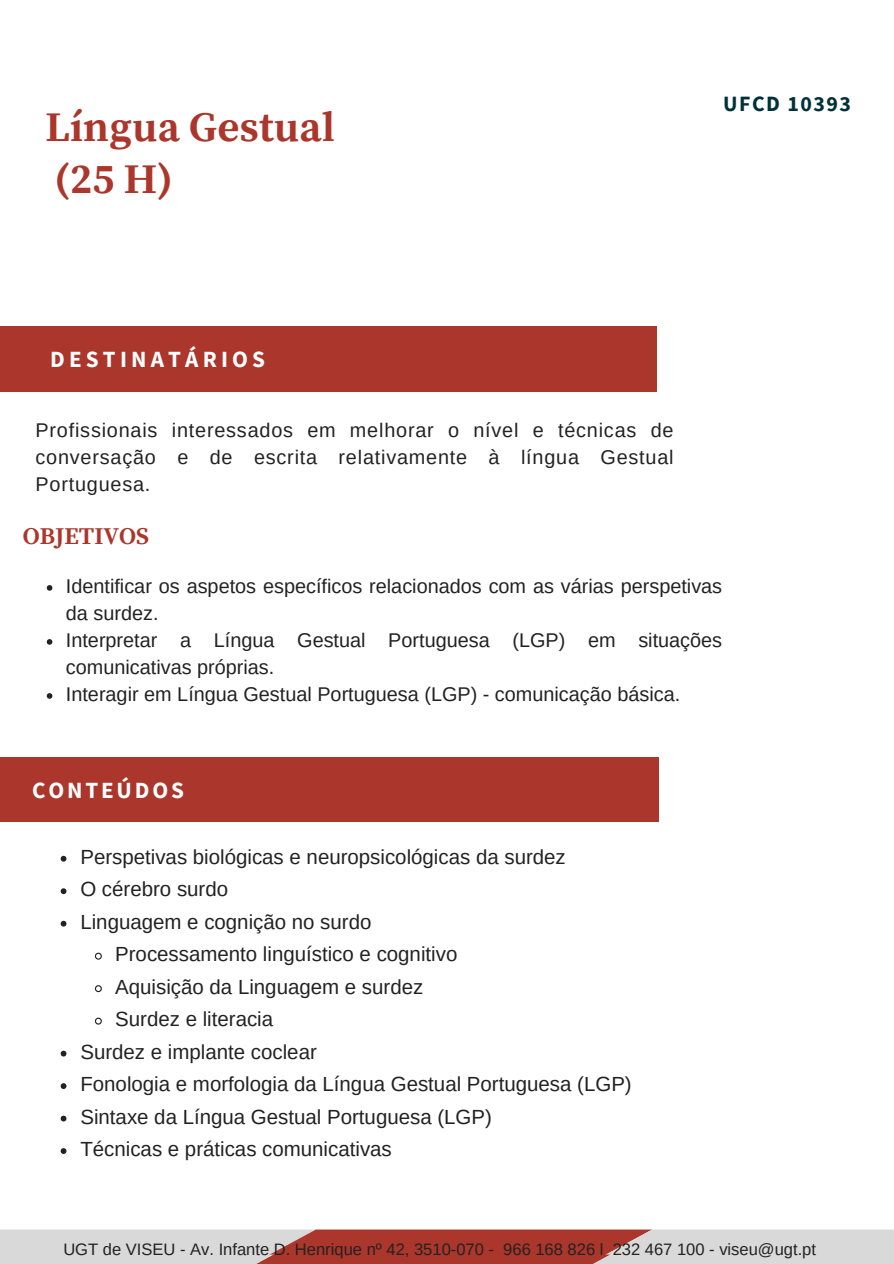
<style>
.page{position:relative;width:894px;height:1264px;background:#fff}
.page>*{position:absolute;margin:0;border:0;box-sizing:border-box;transform-origin:0 0}
.t1{font:700 42px/51.8px "Source Serif Pro";color:#ab362b}
.t2{font:700 24px "Source Serif Pro";color:#ab362b}
.t3{font:700 23.1px "Source Sans Pro";letter-spacing:.18em;color:#fff}
.t4{font:700 23.1px "Source Sans Pro";letter-spacing:.12em;color:#fff}
.t5{font:700 21.75px "Source Sans Pro";letter-spacing:.07em;color:#003138}
.t6{font:20.4px "Arimo";color:#222}
.t7{font:19.8px/27px "Arimo";color:#222}
.t8{font:16.5px "Arimo";color:#222}
</style>
<div class="page">
<div style="left:0;top:1229px;width:316px;height:34px;background:#d9d9d9"></div>
<svg style="left:241px;top:1229px;width:336px;height:25px;background:#b3534a"></svg>
<svg style="left:577px;top:1229px;width:316px;height:25px;background:#d2bfbd"></svg>
<div style="left:0;top:327px;width:656px;height:64px;background:#ab362b"></div>
<div style="left:0;top:757px;width:658px;height:64px;background:#ab362b"></div>
<div style="left:258px;top:1254px;width:278px;height:9px;background:#ab362b"></div>
<svg style="left:536px;top:1254px;width:357px;height:9px;background:#d0bab8"></svg>
<svg style="left:47px;top:585px;width:5px;height:5px"></svg>
<svg style="left:47px;top:639px;width:5px;height:5px"></svg>
<svg style="left:47px;top:693px;width:5px;height:5px"></svg>
<svg style="left:61px;top:855px;width:5px;height:6px"></svg>
<svg style="left:61px;top:888px;width:5px;height:6px"></svg>
<svg style="left:61px;top:920px;width:5px;height:6px"></svg>
<svg style="left:94px;top:952px;width:8px;height:8px"></svg>
<svg style="left:94px;top:985px;width:8px;height:8px"></svg>
<svg style="left:94px;top:1017px;width:8px;height:8px"></svg>
<svg style="left:61px;top:1050px;width:5px;height:6px"></svg>
<svg style="left:61px;top:1083px;width:5px;height:5px"></svg>
<svg style="left:61px;top:1115px;width:5px;height:6px"></svg>
<svg style="left:61px;top:1148px;width:5px;height:5px"></svg>
<h2 class="t1" style="left:46px;top:103px;width:290px">Língua Gestual (25 H)</h2>
<p class="t3" style="left:50px;top:344px;width:216px">DESTINATÁRIOS</p>
<h1 class="t5" style="left:722px;top:89px;width:129px">UFCD 10393</h1>
<h2 class="t7" style="left:36px;top:417px;width:639px;text-align:justify">Profissionais interessados em melhorar o nível e técnicas de conversação e de escrita relativamente à língua Gestual Portuguesa.</h2>
<h3 class="t2" style="left:23px;top:522px;width:127px">OBJETIVOS</h3>
<h2 class="t7" style="left:66px;top:572px;width:657px">Identificar os aspetos específicos relacionados com as várias perspetivas da surdez.</h2>
<p class="t7" style="left:66px;top:626px;width:657px">Interpretar a Língua Gestual Portuguesa (LGP) em situações comunicativas próprias.</p>
<p class="t7" style="left:66px;top:680px;width:615px">Interagir em Língua Gestual Portuguesa (LGP) - comunicação básica.</p>
<p class="t4" style="left:32px;top:775px;width:153px">CONTEÚDOS</p>
<p class="t6" style="left:80px;top:845px;width:487px">Perspetivas biológicas e neuropsicológicas da surdez</p>
<p class="t6" style="left:80px;top:878px;width:149px">O cérebro surdo</p>
<p class="t6" style="left:80px;top:910px;width:292px">Linguagem e cognição no surdo</p>
<p class="t6" style="left:115px;top:942px;width:343px">Processamento linguístico e cognitivo</p>
<p class="t6" style="left:115px;top:975px;width:309px">Aquisição da Linguagem e surdez</p>
<p class="t6" style="left:115px;top:1007px;width:159px">Surdez e literacia</p>
<p class="t6" style="left:80px;top:1040px;width:238px">Surdez e implante coclear</p>
<p class="t6" style="left:80px;top:1072px;width:552px">Fonologia e morfologia da Língua Gestual Portuguesa (LGP)</p>
<p class="t6" style="left:80px;top:1105px;width:413px">Sintaxe da Língua Gestual Portuguesa (LGP)</p>
<p class="t6" style="left:80px;top:1137px;width:313px">Técnicas e práticas comunicativas</p>
<p class="t8" style="left:63px;top:1239px;width:754px">UGT de VISEU - Av. Infante D. Henrique nº 42, 3510-070 - 966 168 826 l 232 467 100 - viseu@ugt.pt</p>
</div>
